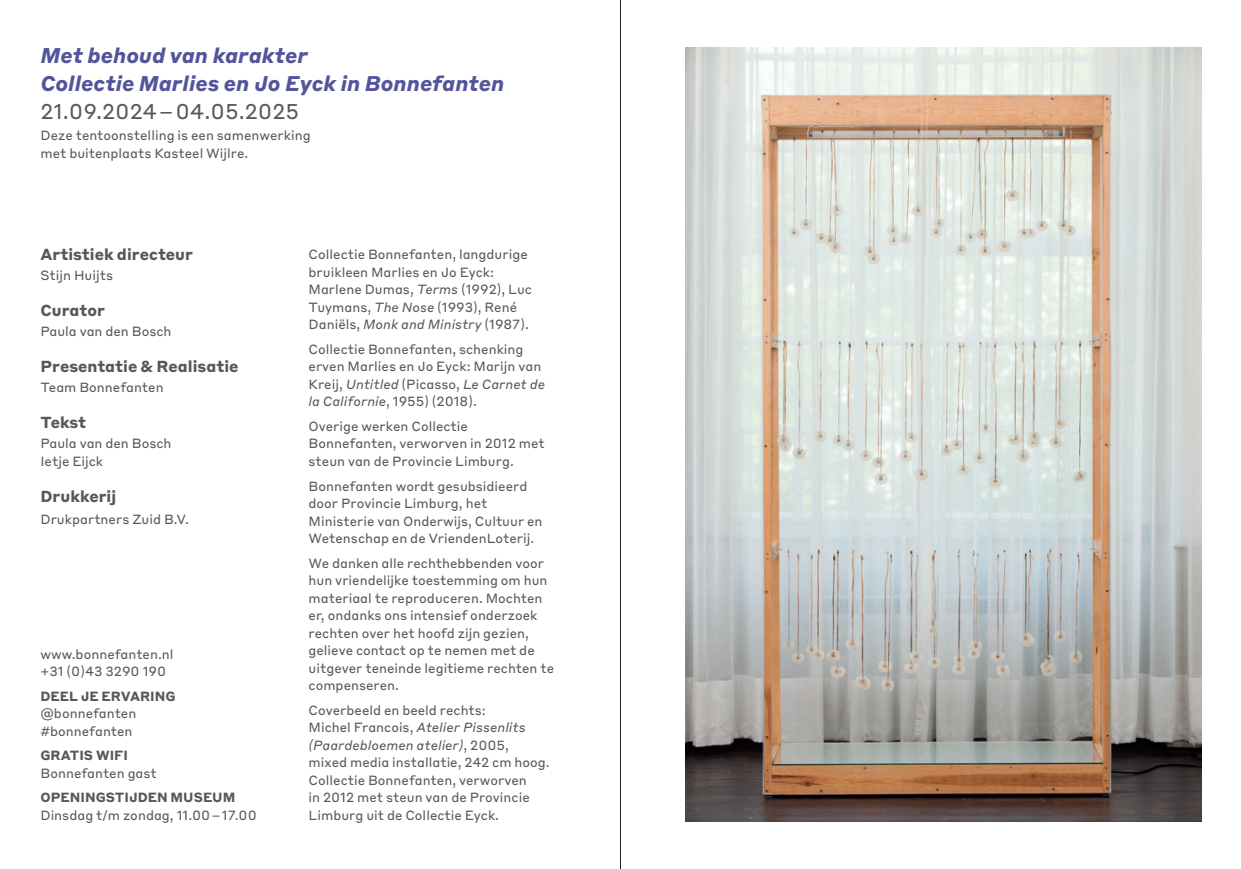
<style>
.page{position:relative;width:1241px;height:869px;background:#fff}
.page>*{position:absolute;margin:0;border:0;box-sizing:border-box;transform-origin:0 0}
.BF_BL_Body_Title{font:italic 700 21px/28px "Styrene B";color:#52559b}
.BF_BL_Colophon_Title{font:700 15.75px "Styrene B";color:#57585a}
.BF_BL_Colophon_Body{font:13.12px/17.5px "Styrene B";color:#57585a}
.s1{font-weight:400;font-style:normal;color:#57585a}
.s2{font-weight:700}
.s3{font-style:italic}
</style>
<div class="page">
<img style="left:685px;top:47px;width:515px;height:774px">
<hr style="left:620px;top:0;width:1px;height:868px;background:#231f20">
<p class="BF_BL_Body_Title" style="left:40px;top:40px;width:465px">Met behoud van karakter<br>Collectie Marlies en Jo Eyck in Bonnefanten<br><span class="s1">21.09.2024 – 04.05.2025</span></p>
<p class="BF_BL_Colophon_Body" style="left:40px;top:126px;width:272px">Deze tentoonstelling is een samenwerking met buitenplaats Kasteel Wijlre.</p>
<p class="BF_BL_Colophon_Title" style="left:40px;top:241px;width:154px">Artistiek directeur</p>
<p class="BF_BL_Colophon_Body" style="left:40px;top:266px;width:74px">Stijn Huijts</p>
<p class="BF_BL_Colophon_Title" style="left:40px;top:297px;width:66px">Curator</p>
<p class="BF_BL_Colophon_Body" style="left:40px;top:322px;width:133px">Paula van den Bosch</p>
<p class="BF_BL_Colophon_Title" style="left:40px;top:353px;width:199px">Presentatie &amp; Realisatie</p>
<p class="BF_BL_Colophon_Body" style="left:40px;top:377px;width:125px">Team Bonnefanten</p>
<p class="BF_BL_Colophon_Title" style="left:40px;top:409px;width:47px">Tekst</p>
<p class="BF_BL_Colophon_Body" style="left:40px;top:433px;width:133px">Paula van den Bosch<br>Ietje Eijck</p>
<p class="BF_BL_Colophon_Title" style="left:40px;top:482px;width:77px">Drukkerij</p>
<p class="BF_BL_Colophon_Body" style="left:40px;top:509px;width:150px">Drukpartners Zuid B.V.</p>
<p class="BF_BL_Colophon_Body" style="left:40px;top:644px;width:135px">www.bonnefanten.nl +31 (0)43 3290 190</p>
<p class="BF_BL_Colophon_Body" style="left:40px;top:686px;width:137px"><span class="s2">DEEL JE ERVARING </span>@bonnefanten #bonnefanten</p>
<p class="BF_BL_Colophon_Body" style="left:40px;top:745px;width:118px"><span class="s2">GRATIS WIFI<br></span>Bonnefanten gast</p>
<p class="BF_BL_Colophon_Body" style="left:40px;top:787px;width:218px"><span class="s2">OPENINGSTIJDEN MUSEUM<br></span>Dinsdag t/m zondag, 11.00 – 17.00</p>
<p class="BF_BL_Colophon_Body" style="left:308px;top:245px;width:225px">Collectie Bonnefanten, langdurige bruikleen Marlies en Jo Eyck:<br>Marlene Dumas, <span class="s3">Terms</span> (1992), Luc Tuymans, <span class="s3">The Nose</span> (1993), René Daniëls, <span class="s3">Monk and Ministry</span> (1987).</p>
<p class="BF_BL_Colophon_Body" style="left:308px;top:339px;width:238px">Collectie Bonnefanten, schenking erven Marlies en Jo Eyck: Marijn van Kreij, <span class="s3">Untitled</span> (Picasso, <span class="s3">Le Carnet de la Californie</span>, 1955) (2018).</p>
<p class="BF_BL_Colophon_Body" style="left:308px;top:416px;width:238px">Overige werken Collectie<br>Bonnefanten, verworven in 2012 met steun van de Provincie Limburg.</p>
<p class="BF_BL_Colophon_Body" style="left:308px;top:476px;width:235px">Bonnefanten wordt gesubsidieerd door Provincie Limburg, het Ministerie van Onderwijs, Cultuur en Wetenschap en de VriendenLoterij.</p>
<p class="BF_BL_Colophon_Body" style="left:308px;top:553px;width:247px">We danken alle rechthebbenden voor hun vriendelijke toestemming om hun materiaal te reproduceren. Mochten er, ondanks ons intensief onderzoek rechten over het hoofd zijn gezien, gelieve contact op te nemen met de uitgever teneinde legitieme rechten te compenseren.</p>
<p class="BF_BL_Colophon_Body" style="left:308px;top:700px;width:243px">Coverbeeld en beeld rechts:<br>Michel Francois, <span class="s3">Atelier Pissenlits (Paardebloemen atelier)</span>, 2005, mixed media installatie, 242 cm hoog.<br>Collectie Bonnefanten, verworven<br>in 2012 met steun van de Provincie Limburg uit de Collectie Eyck.</p>
</div>
